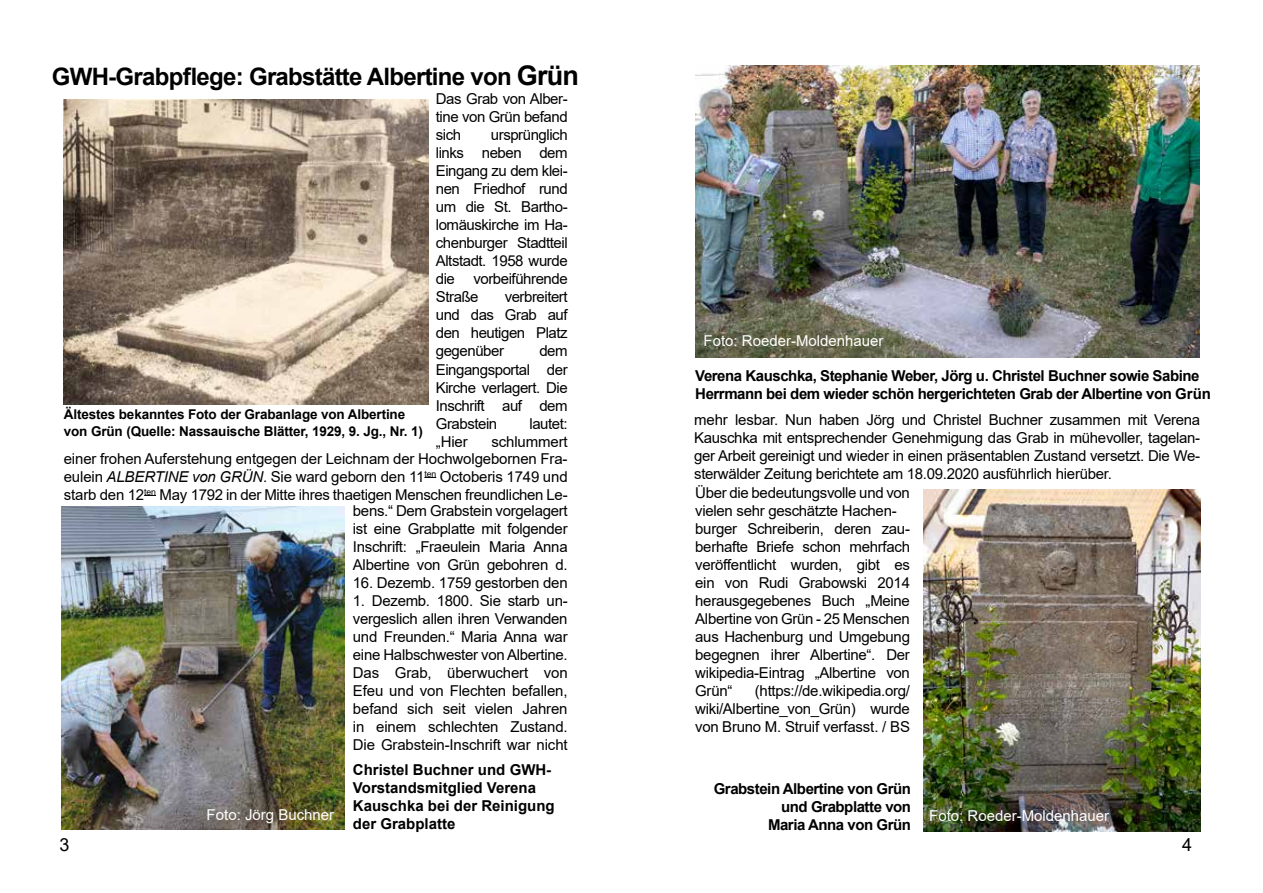
<style>
.page{position:relative;width:1263px;height:893px;background:#fff}
.page>*{position:absolute;margin:0;border:0;box-sizing:border-box;transform-origin:0 0}
.t1{font:700 24px "Arial";letter-spacing:-.03em;color:#000}
.t2{font:18px "Arial";color:#000}
.t3{font:15px/18px "Arial";letter-spacing:-.02em;color:#000;text-align:justify}
.t4{font:700 15px/18px "Arial";letter-spacing:-.03em;color:#000}
.t5{font:700 15px/18px "Arial";color:#000}
.t6{font:15px "Arial";color:#fff}
.t7{font:700 13.5px/16.2px "Arial";letter-spacing:-.01em;color:#000}
.s1{font-size:27px}
.s2{font-style:italic}
</style>
<div class="page">
<img style="left:64px;top:100px;width:364px;height:304px">
<img style="left:695px;top:65px;width:504px;height:292px">
<img style="left:924px;top:489px;width:276px;height:343px">
<img style="left:62px;top:506px;width:282px;height:323px">
<svg style="left:424px;top:477px;width:12px;height:1px"></svg>
<svg style="left:144px;top:495px;width:12px;height:1px"></svg>
<h1 class="t1" style="left:52px;top:59px;width:529px">GWH-Grabpflege: Grabstätte Albertine von <span class="s1">Grün</span></h1>
<p class="t3" style="left:436px;top:90px;width:133px">Das Grab von Alber&shy;tine von Grün befand sich</p>
<p class="t3" style="left:436px;top:126px;width:133px;text-indent:55px">ursprünglich links neben dem Eingang zu dem klei&shy;nen Friedhof rund um die St. Bartho&shy;lomäuskirche im Ha&shy;chenburger Stadtteil Altstadt. 1958 wurde die vorbeiführende Straße</p>
<p class="t3" style="left:436px;top:288px;width:133px;text-indent:69px">verbreitert und das Grab auf den heutigen Platz gegenüber</p>
<p class="t3" style="left:436px;top:342px;width:133px;text-indent:104px">dem Eingangsportal der Kirche verlagert. Die Inschrift auf dem Grabstein</p>
<p class="t7" style="left:64px;top:407px;width:361px">Ältestes bekanntes Foto der Grabanlage von Albertine von Grün (Quelle: Nassauische Blätter, 1929, 9. Jg., Nr. 1)</p>
<p class="t3" style="left:529px;top:414px;width:40px">lautet:</p>
<p class="t3" style="left:64px;top:432px;width:505px;text-indent:428px">schlummert einer frohen Auferstehung entgegen der Leichnam der Hochwolgebornen Fra&shy;eulein <span class="s2">ALBERTINE von GRÜN</span>. Sie ward geborn den 11<sup>ten</sup> Octoberis 1749 und starb den 12<sup>ten</sup> May 1792 in der Mitte ihres thaetigen Menschen freundlichen Le-</p>
<p class="t3" style="left:436px;top:432px;width:33px">„Hier</p>
<p class="t3" style="left:353px;top:501px;width:216px">bens.“ Dem Grabstein vorgelagert ist eine Grabplatte mit folgender Inschrift: „Fraeulein Maria Anna Albertine von Grün gebohren d.</p>
<p class="t3" style="left:353px;top:573px;width:216px">16. Dezemb. 1759 gestorben den</p>
<p class="t3" style="left:353px;top:591px;width:216px">1. Dezemb. 1800. Sie starb un&shy;vergeslich allen ihren Verwanden und Freunden.“ Maria Anna war eine Halbschwester von Albertine.<br>Das Grab, überwuchert von Efeu und von Flechten befallen, befand sich seit vielen Jahren in einem schlechten Zustand.<br>Die Grabstein-Inschrift war nicht</p>
<p class="t6" style="left:703px;top:331px;width:182px">Foto: Roeder-Moldenhauer</p>
<p class="t4" style="left:695px;top:367px;width:517px">Verena Kauschka, Stephanie Weber, Jörg u. Christel Buchner sowie Sabine<br>Herrmann bei dem wieder schön hergerichteten Grab der Albertine von Grün</p>
<p class="t3" style="left:694px;top:410px;width:508px;text-align:left">mehr lesbar. Nun haben Jörg und Christel Buchner zusammen mit Verena Kauschka mit entsprechender Genehmigung das Grab in mühevoller, tagelan&shy;ger Arbeit gereinigt und wieder in einen präsentablen Zustand versetzt. Die We&shy;sterwälder Zeitung berichtete am 18.09.2020 ausführlich hierüber.<br>Über die bedeutungsvolle und von<br>vielen sehr geschätzte Hachen-<br>burger Schreiberin, deren zau-<br>berhafte Briefe schon mehrfach<br>veröffentlicht wurden, gibt es<br>ein von Rudi Grabowski 2014<br>herausgegebenes Buch „Meine<br>Albertine von Grün - 25 Menschen<br>aus Hachenburg und Umgebung<br>begegnen ihrer Albertine“. Der<br>wikipedia-Eintrag „Albertine von<br>Grün“</p>
<p class="t3" style="left:695px;top:681px;width:216px;text-indent:60px">(https://de.wikipedia.org/ wiki/Albertine_von_Grün) wurde von Bruno M. Struif verfasst. / BS</p>
<p class="t5" style="left:353px;top:761px;width:203px">Christel Buchner und GWH-<br>Vorstandsmitglied Verena<br>Kauschka bei der Reinigung der Grabplatte</p>
<p class="t4" style="left:714px;top:780px;width:199px;text-align:right">Grabstein Albertine von Grün und Grabplatte von<br>Maria Anna von Grün</p>
<p class="t6" style="left:207px;top:805px;width:129px">Foto: Jörg Buchner</p>
<p class="t6" style="left:929px;top:805px;width:182px">Foto: Roeder-Moldenhauer</p>
<p class="t2" style="left:60px;top:832px;width:12px">3</p>
<p class="t2" style="left:1182px;top:832px;width:12px">4</p>
</div>
